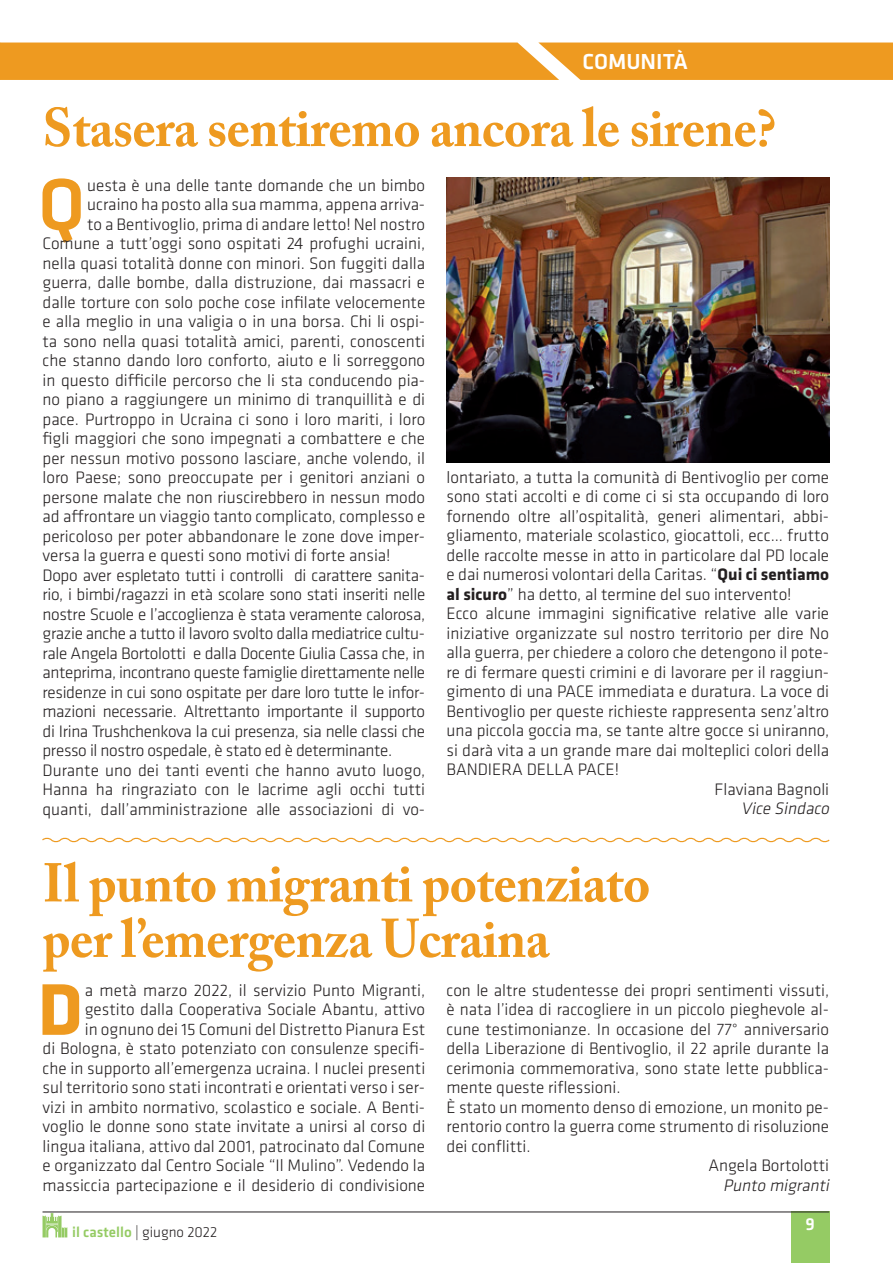
<style>
.page{position:relative;width:893px;height:1263px;background:#fff}
.page>*{position:absolute;margin:0;border:0;box-sizing:border-box;transform-origin:0 0}
.t1{font:500 75.75px "Klavika";color:#ee9a20}
.t2{font:700 75.75px "Klavika";color:#ee9a20}
.t3{font:700 54px "Adobe Caslon Pro";letter-spacing:-.01em;color:#ee9a20;scale:.96 1}
.t4{font:500 22.5px "Klavika";color:#fff}
.t5{font:500 18px "Klavika";color:#fff}
.t6{font:300 17.25px/19.5px "Klavika";color:#231f20;text-align:justify}
.t7{font:italic 300 17.25px "Klavika";color:#231f20}
.t8{font:300 15px "Klavika";color:#231f20}
.s1{font-weight:700}
.s2{font-weight:500;color:#95cb64}
</style>
<div class="page">
<svg style="left:43px;top:1213px;width:24px;height:24px"></svg>
<div style="left:791px;top:1212px;width:38px;height:51px;background:#95cb64"></div>
<hr style="left:43px;top:1211px;width:786px;height:1px;background:#231f20">
<div style="left:0;top:43px;width:893px;height:37px;background:#ee9a20"></div>
<svg style="left:42px;top:837px;width:788px;height:6px"></svg>
<img style="left:446px;top:178px;width:383px;height:285px">
<p class="t4" style="left:583px;top:49px;width:107px">COMUNITÀ</p>
<p class="t3" style="left:43px;top:96px;width:765px">Stasera sentiremo ancora le sirene?</p>
<p class="t1" style="left:38px;top:163px;width:49px">Q</p>
<p class="t6" style="left:87px;top:176px;width:340px">uesta è una delle tante domande che un bimbo</p>
<p class="t6" style="left:87px;top:195px;width:340px">ucraino ha posto alla sua mamma, appena arriva-</p>
<p class="t6" style="left:87px;top:215px;width:339px">to a Bentivoglio, prima di andare letto! Nel nostro</p>
<p class="t6" style="left:43px;top:234px;width:384px">Comune a tutt’oggi sono ospitati 24 profughi ucraini,</p>
<p class="t6" style="left:43px;top:254px;width:384px">nella quasi totalità donne con minori. Son fuggiti dalla</p>
<p class="t6" style="left:43px;top:273px;width:384px">guerra, dalle bombe, dalla distruzione, dai massacri e</p>
<p class="t6" style="left:43px;top:293px;width:384px">dalle torture con solo poche cose infilate velocemente</p>
<p class="t6" style="left:43px;top:312px;width:384px">e alla meglio in una valigia o in una borsa. Chi li ospi-</p>
<p class="t6" style="left:43px;top:332px;width:384px">ta sono nella quasi totalità amici, parenti, conoscenti</p>
<p class="t6" style="left:43px;top:351px;width:384px">che stanno dando loro conforto, aiuto e li sorreggono</p>
<p class="t6" style="left:43px;top:371px;width:384px">in questo difficile percorso che li sta conducendo pia-</p>
<p class="t6" style="left:43px;top:390px;width:384px">no piano a raggiungere un minimo di tranquillità e di</p>
<p class="t6" style="left:43px;top:410px;width:384px">pace. Purtroppo in Ucraina ci sono i loro mariti, i loro</p>
<p class="t6" style="left:43px;top:429px;width:384px">figli maggiori che sono impegnati a combattere e che</p>
<p class="t6" style="left:43px;top:449px;width:384px">per nessun motivo possono lasciare, anche volendo, il</p>
<p class="t6" style="left:43px;top:468px;width:384px">loro Paese; sono preoccupate per i genitori anziani o</p>
<p class="t6" style="left:43px;top:488px;width:384px">persone malate che non riuscirebbero in nessun modo</p>
<p class="t6" style="left:43px;top:507px;width:384px">ad affrontare un viaggio tanto complicato, complesso e</p>
<p class="t6" style="left:43px;top:527px;width:384px">pericoloso per poter abbandonare le zone dove imper-</p>
<p class="t6" style="left:43px;top:546px;width:350px">versa la guerra e questi sono motivi di forte ansia!</p>
<p class="t6" style="left:43px;top:566px;width:384px">Dopo aver espletato tutti i controlli di carattere sanita&shy;rio, i bimbi/ragazzi in età scolare sono stati inseriti nelle nostre Scuole e l’accoglienza è stata veramente calorosa, grazie anche a tutto il lavoro svolto dalla mediatrice cultu&shy;rale Angela Bortolotti e dalla Docente Giulia Cassa che, in anteprima, incontrano queste famiglie direttamente nelle residenze in cui sono ospitate per dare loro tutte le infor&shy;mazioni necessarie. Altrettanto importante il supporto di Irina Trushchenkova la cui presenza, sia nelle classi che presso il nostro ospedale, è stato ed è determinante.</p>
<p class="t6" style="left:43px;top:761px;width:384px">Durante uno dei tanti eventi che hanno avuto luogo, Hanna ha ringraziato con le lacrime agli occhi tutti quanti, dall’amministrazione alle associazioni di vo-</p>
<p class="t6" style="left:446px;top:468px;width:384px">lontariato, a tutta la comunità di Bentivoglio per come sono stati accolti e di come ci si sta occupando di loro fornendo oltre all’ospitalità, generi alimentari, abbi&shy;gliamento, materiale scolastico, giocattoli, ecc… frutto delle raccolte messe in atto in particolare dal PD locale e dai numerosi volontari della Caritas. “<span class="s1">Qui ci sentiamo al sicuro</span>” ha detto, al termine del suo intervento!</p>
<p class="t6" style="left:446px;top:604px;width:384px">Ecco alcune immagini significative relative alle varie iniziative organizzate sul nostro territorio per dire No alla guerra, per chiedere a coloro che detengono il pote&shy;re di fermare questi crimini e di lavorare per il raggiun&shy;gimento di una PACE immediata e duratura. La voce di Bentivoglio per queste richieste rappresenta senz’altro una piccola goccia ma, se tante altre gocce si uniranno, si darà vita a un grande mare dai molteplici colori della BANDIERA DELLA PACE!</p>
<p class="t6" style="left:715px;top:780px;width:116px">Flaviana Bagnoli</p>
<p class="t7" style="left:741px;top:799px;width:93px">Vice Sindaco</p>
<p class="t3" style="left:43px;top:851px;width:634px">Il punto migranti potenziato</p>
<p class="t3" style="left:43px;top:907px;width:529px">per l’emergenza Ucraina</p>
<p class="t2" style="left:38px;top:968px;width:47px">D</p>
<p class="t6" style="left:43px;top:981px;width:384px;text-align:right">a metà marzo 2022, il servizio Punto Migranti, gestito dalla Cooperativa Sociale Abantu, attivo<br>in ognuno dei 15 Comuni del Distretto Pianura Est<br>di Bologna, è stato potenziato con consulenze specifi&shy;che in supporto all’emergenza ucraina. I nuclei presenti sul territorio sono stati incontrati e orientati verso i ser&shy;vizi in ambito normativo, scolastico e sociale. A Benti&shy;voglio le donne sono state invitate a unirsi al corso di lingua italiana, attivo dal 2001, patrocinato dal Comune e organizzato dal Centro Sociale “Il Mulino”. Vedendo la massiccia partecipazione e il desiderio di condivisione</p>
<p class="t6" style="left:446px;top:981px;width:384px">con le altre studentesse dei propri sentimenti vissuti, è nata l’idea di raccogliere in un piccolo pieghevole al&shy;cune testimonianze. In occasione del 77° anniversario della Liberazione di Bentivoglio, il 22 aprile durante la cerimonia commemorativa, sono state lette pubblica&shy;mente queste riflessioni.</p>
<p class="t6" style="left:446px;top:1098px;width:384px">È stato un momento denso di emozione, un monito pe&shy;rentorio contro la guerra come strumento di risoluzione dei conflitti.</p>
<p class="t6" style="left:708px;top:1156px;width:122px">Angela Bortolotti</p>
<p class="t7" style="left:723px;top:1176px;width:111px">Punto migranti</p>
<p class="t8" style="left:72px;top:1224px;width:147px"><span class="s2">il castello</span> | giugno 2022</p>
<p class="t5" style="left:805px;top:1214px;width:11px">9</p>
</div>
